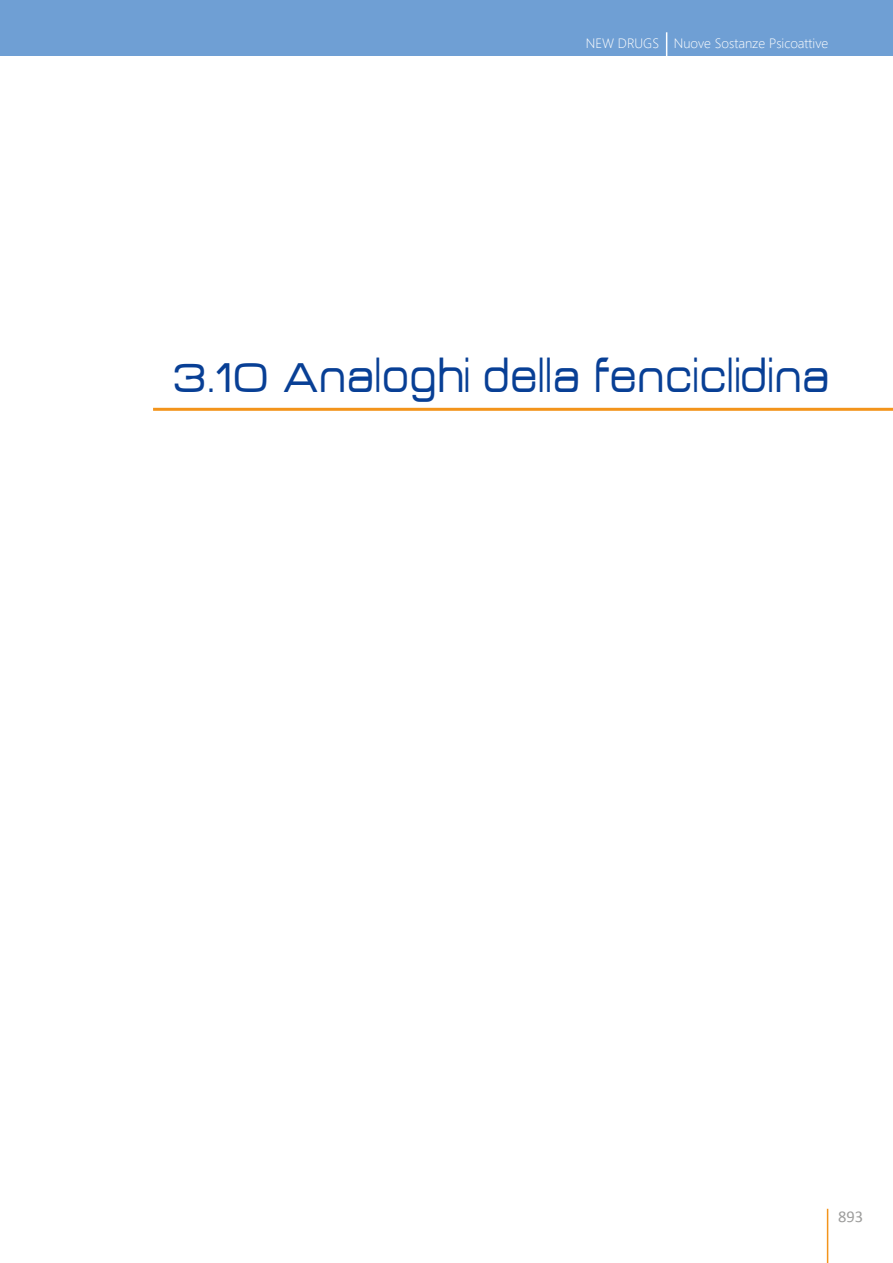
<style>
.page{position:relative;width:893px;height:1263px;background:#fff}
.page>*{position:absolute;margin:0;border:0;box-sizing:border-box;transform-origin:0 0}
.t1{font:45px "Acens";letter-spacing:.05em;color:#083f95}
.t2{font:16.5px "Calibri";color:#9d9d9c}
.t3{font:300 13.5px "Segoe UI";color:#fff}
</style>
<div class="page">
<div style="left:0;top:0;width:893px;height:55px;background:#6f9fd4"></div>
<hr style="left:827px;top:1209px;width:1px;height:54px;background:#f3941b">
<svg style="left:666px;top:32px;width:1px;height:23px"></svg>
<hr style="left:153px;top:408px;width:740px;height:3px;background:#f3941b">
<p class="t3" style="left:586px;top:33px;width:244px">NEW DRUGS Nuove Sostanze Psicoattive</p>
<h1 class="t1" style="left:173px;top:355px;width:657px">3. 10 Analoghi della fenciclidina</h1>
<p class="t2" style="left:838px;top:1206px;width:27px">893</p>
</div>
